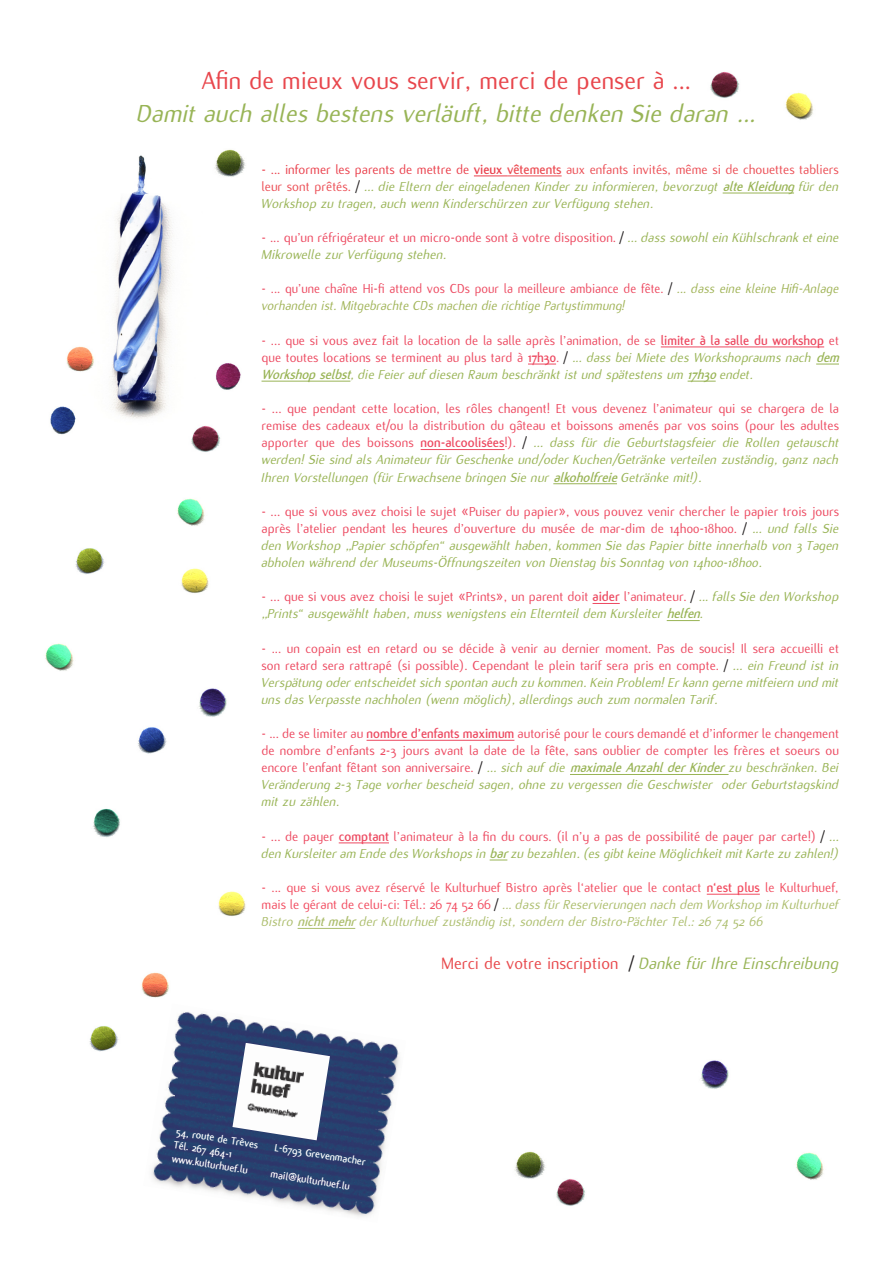
<style>
.page{position:relative;width:893px;height:1263px;background:#fff}
.page>*{position:absolute;margin:0;border:0;box-sizing:border-box;transform-origin:0 0}
.t1{font:italic 27px "Flux";color:#98b456}
.t2{font:27px "Flux";color:#e8464c}
.t3{font:italic 18px "Flux";color:#98b456}
.t4{font:italic 14.25px/17.1px "Flux";color:#99b456;text-align:justify}
.t5{font:14.25px/17.1px "Flux";color:#ed4a61;text-align:justify}
.t6{font:italic 14.25px/17.1px "Flux";color:#adbe6e;text-align:justify}
.t7{font:italic 14.25px/17.1px "Flux";color:#a1b458;scale:.96 1}
.t8{font:700 11.25px "Flux";color:#fff}
.s1{font-style:normal;color:#ea414d}
.s2{font-weight:700;font-style:normal;color:#ea414d}
.s3{font-weight:700;font-style:normal;color:#ec4f56}
.s4{font-style:normal;color:#ec4f56}
.s5{font-style:normal;color:#231f20}
.s6{font-weight:700}
.s7{font-style:normal;color:#ed4a61}
.s8{color:#231f20}
.s9{font-style:italic;color:#99b456}
.s10{font-weight:700;font-style:italic;color:#99b456}
.s11{font-weight:700;font-style:normal;color:#ed4a61}
.s12{font-style:normal;color:#f24d61}
.s13{font-weight:700;font-style:normal;color:#f24d61}
.s14{font-style:normal;color:#e84a4d}
</style>
<div class="page">
<img style="left:151px;top:1012px;width:249px;height:205px">
<hr style="left:474px;top:176px;width:33px;height:1px;background:#ea414d">
<hr style="left:507px;top:176px;width:55px;height:1px;background:#ec4f56">
<hr style="left:723px;top:193px;width:71px;height:1px;background:#99b456">
<hr style="left:661px;top:347px;width:163px;height:1px;background:#ed4a61">
<svg style="left:528px;top:364px;width:28px;height:1px"></svg>
<svg style="left:816px;top:364px;width:23px;height:1px"></svg>
<hr style="left:261px;top:381px;width:89px;height:1px;background:#99b456">
<svg style="left:688px;top:381px;width:28px;height:1px"></svg>
<hr style="left:421px;top:449px;width:83px;height:1px;background:#ed4a61">
<hr style="left:553px;top:483px;width:64px;height:1px;background:#99b456">
<svg style="left:593px;top:603px;width:27px;height:1px"></svg>
<hr style="left:667px;top:620px;width:33px;height:1px;background:#99b456">
<hr style="left:367px;top:740px;width:147px;height:1px;background:#ed4a61">
<hr style="left:570px;top:774px;width:158px;height:1px;background:#99b456">
<hr style="left:339px;top:843px;width:50px;height:1px;background:#ed4a61">
<svg style="left:490px;top:860px;width:17px;height:1px"></svg>
<hr style="left:707px;top:894px;width:53px;height:1px;background:#f24d61">
<hr style="left:298px;top:928px;width:57px;height:1px;background:#adbe6e">
<img style="left:111px;top:155px;width:62px;height:264px">
<img style="left:191px;top:425px;width:30px;height:27px">
<img style="left:215px;top:363px;width:26px;height:27px">
<img style="left:177px;top:498px;width:28px;height:28px">
<img style="left:199px;top:688px;width:28px;height:29px">
<img style="left:75px;top:548px;width:30px;height:26px">
<img style="left:66px;top:346px;width:28px;height:26px">
<img style="left:138px;top:727px;width:29px;height:27px">
<img style="left:181px;top:568px;width:28px;height:25px">
<img style="left:93px;top:808px;width:27px;height:30px">
<img style="left:785px;top:92px;width:29px;height:28px">
<img style="left:214px;top:149px;width:32px;height:28px">
<img style="left:50px;top:406px;width:26px;height:29px">
<img style="left:710px;top:71px;width:30px;height:27px">
<img style="left:45px;top:643px;width:29px;height:28px">
<img style="left:218px;top:891px;width:28px;height:25px">
<img style="left:141px;top:972px;width:28px;height:26px">
<img style="left:701px;top:1060px;width:28px;height:29px">
<img style="left:796px;top:1152px;width:28px;height:28px">
<img style="left:556px;top:1179px;width:29px;height:27px">
<img style="left:89px;top:1026px;width:30px;height:26px">
<img style="left:514px;top:1151px;width:32px;height:28px">
<img style="left:232px;top:1043px;width:98px;height:97px">
<p class="t2" style="left:202px;top:66px;width:491px">Afin de mieux vous servir, merci de penser à ...</p>
<p class="t1" style="left:137px;top:98px;width:620px">Damit auch alles bestens verläuft, bitte denken Sie daran ...</p>
<p class="t4" style="left:261px;top:161px;width:579px"><span class="s1">- ... informer les parents de mettre de</span> <span class="s2">vieux</span> <span class="s3">vêtements</span> <span class="s4">aux enfants invités, même si de chouettes tabliers leur sont prêtés.</span> <span class="s5">/</span> ... die Eltern der eingeladenen Kinder zu informieren, bevorzugt <span class="s6">alteKleidung</span>für den Workshop zu tragen, auch wenn Kinderschürzen zur Verfügung stehen.</p>
<p class="t4" style="left:261px;top:229px;width:579px"><span class="s7">- ... qu’un réfrigérateur et un micro-onde sont à votre disposition.</span> <span class="s5">/</span> ... dass sowohl ein Kühlschrank et eine<br>Mikrowelle zur Verfügung stehen.</p>
<p class="t7" style="left:261px;top:280px;width:603px"><span class="s7">- ... qu’une chaîne Hi-fi attend vos CDs pour la meilleure ambiance de fête.</span> <span class="s5">/</span> ... dass eine kleine Hifi-Anlage vorhanden ist. Mitgebrachte CDs machen die richtige Partystimmung!</p>
<p class="t5" style="left:261px;top:332px;width:583px;text-align:left">- ... que si vous avez fait la location de la salle après l’animation, de se <span class="s6">limiter à la salle du workshop</span> et que toutes locations se terminent au plus tard à <span class="s6">17h30</span>. <span class="s8">/</span> <span class="s9">... dass bei Miete des Workshopraums nach</span> <span class="s10">dem<br>Workshopselbst</span><span class="s9">, die Feier auf diesen Raum beschränkt ist und spätestens um</span> <span class="s10">17h30</span><span class="s9">endet.</span></p>
<p class="t5" style="left:261px;top:400px;width:579px">- ... que pendant cette location, les rôles changent! Et vous devenez l’animateur qui se chargera de la remise des cadeaux et/ou la distribution du gâteau et boissons amenés par vos soins (pour les adultes apporter que des boissons <span class="s6">non-alcoolisées</span>!). <span class="s8">/</span> <span class="s9">... dass für die Geburtstagsfeier die Rollen getauscht werden! Sie sind als Animateur für Geschenke und/oder Kuchen/Getränke verteilen zuständig, ganz nach Ihren Vorstellungen (für Erwachsene bringen Sie nur</span> <span class="s10">alkoholfreie</span><span class="s9">Getränke mit!).</span></p>
<p class="t4" style="left:261px;top:503px;width:579px"><span class="s7">- ... que si vous avez choisi le sujet «Puiser du papier», vous pouvez venir chercher le papier trois jours après l’atelier pendant les heures d’ouverture du musée de mar-dim de 14h00-18h00.</span> <span class="s5">/</span> ... und falls Sie den Workshop „Papier schöpfen“ ausgewählt haben, kommen Sie das Papier bitte innerhalb von 3 Tagen abholen während der Museums-Öffnungszeiten von Dienstag bis Sonntag von 14h00-18h00.</p>
<p class="t4" style="left:261px;top:588px;width:579px"><span class="s7">- ... que si vous avez choisi le sujet «Prints», un parent doit</span> <span class="s11">aider</span> <span class="s7">l’animateur.</span> <span class="s5">/</span> ... falls Sie den Workshop „Prints“ ausgewählt haben, muss wenigstens ein Elternteil dem Kursleiter <span class="s6">helfen</span>.</p>
<p class="t4" style="left:261px;top:640px;width:579px"><span class="s7">- ... un copain est en retard ou se décide à venir au dernier moment. Pas de soucis! Il sera accueilli et son retard sera rattrapé (si possible). Cependant le plein tarif sera pris en compte.</span> <span class="s5">/</span> ... ein Freund ist in Verspätung oder entscheidet sich spontan auch zu kommen. Kein Problem! Er kann gerne mitfeiern und mit uns das Verpasste nachholen (wenn möglich), allerdings auch zum normalen Tarif.</p>
<p class="t5" style="left:261px;top:725px;width:579px">- ... de se limiter au <span class="s6">nombre d’enfants maximum</span> autorisé pour le cours demandé et d’informer le changement de nombre d’enfants 2-3 jours avant la date de la fête, sans oublier de compter les frères et soeurs ou encore l’enfant fêtant son anniversaire. <span class="s8">/</span> <span class="s9">... sich auf die</span> <span class="s10">maximaleAnzahlderKinder</span><span class="s9">zu beschränken. Bei Veränderung 2-3 Tage vorher bescheid sagen, ohne zu vergessen die Geschwister oder Geburtstagskind mit zu zählen.</span></p>
<p class="t4" style="left:261px;top:828px;width:579px"><span class="s7">- ... de payer</span> <span class="s11">comptant</span> <span class="s7">l’animateur à la fin du cours. (il n’y a pas de possibilité de payer par carte!)</span> <span class="s5">/</span> ... den Kursleiter am Ende des Workshops in <span class="s6">bar</span>zu bezahlen. (es gibt keine Möglichkeit mit Karte zu zahlen!)</p>
<p class="t6" style="left:261px;top:879px;width:579px"><span class="s12">- ... que si vous avez réservé le Kulturhuef Bistro après l‘atelier que le contact</span> <span class="s13">n‘est plus</span> <span class="s12">le Kulturhuef, mais le gérant de celui-ci: Tél.: 26 74 52 66</span> <span class="s5">/</span> ... dass für Reservierungen nach dem Workshop im Kulturhuef Bistro <span class="s6">nichtmehr</span>der Kulturhuef zuständig ist, sondern der Bistro-Pächter Tel.: 26 74 52 66</p>
<p class="t3" style="left:441px;top:954px;width:400px"><span class="s14">Merci de votre inscription</span> <span class="s5">/</span> Danke für Ihre Einschreibung</p>
<p class="t8" style="left:177px;top:1125px;width:85px;rotate:9deg">54, route de Trèves</p>
<p class="t8" style="left:175px;top:1139px;width:60px;rotate:9deg">Tél. 267 464-1</p>
<p class="t8" style="left:173px;top:1152px;width:78px;rotate:9deg">www.kulturhuef.lu</p>
<p class="t8" style="left:276px;top:1141px;width:94px;rotate:9deg">L-6793 Grevenmacher</p>
<p class="t8" style="left:272px;top:1167px;width:81px;rotate:9deg">mail@kulturhuef.lu</p>
</div>
